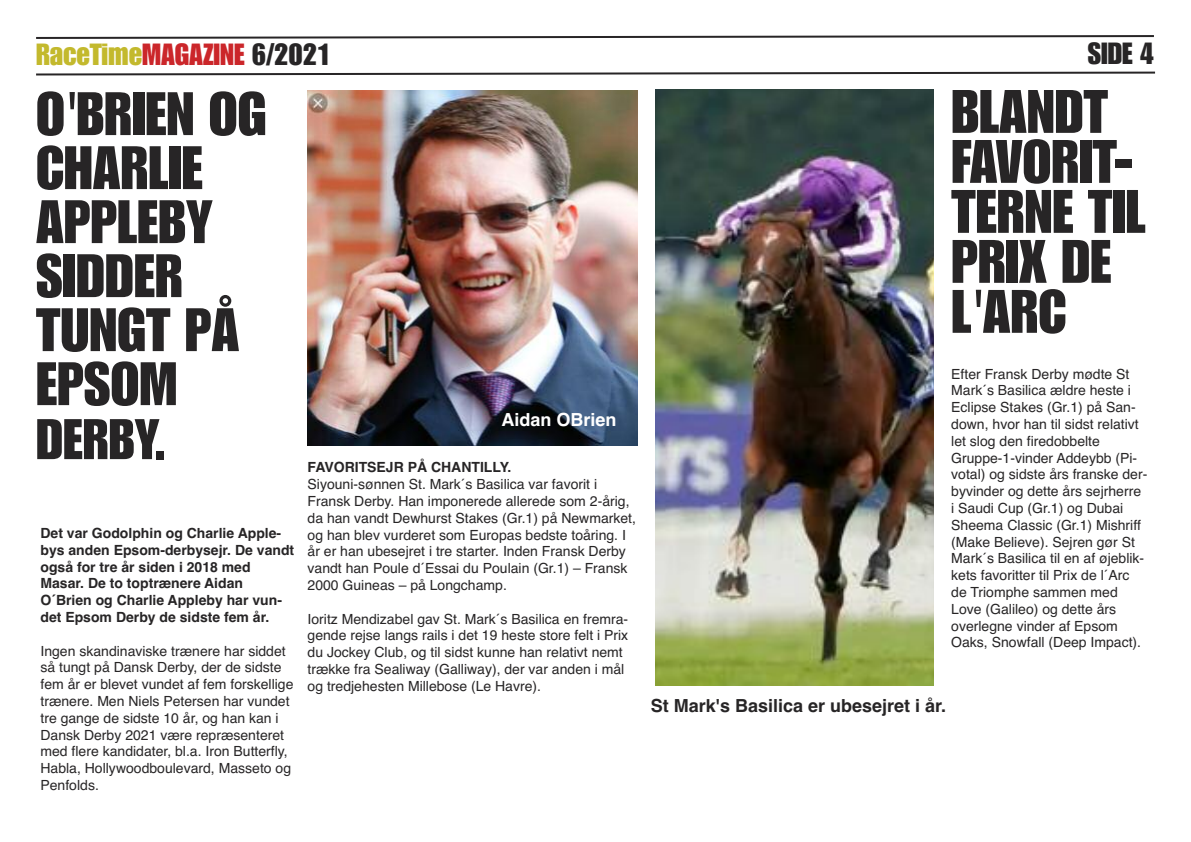
<style>
.page{position:relative;width:1191px;height:842px;background:#fff}
.page>*{position:absolute;margin:0;border:0;box-sizing:border-box;transform-origin:0 0}
.t1{font:60px/54px "Impact";color:#272526}
.t2{font:56px "Impact";color:#272526}
.t3{font:30px "Impact";color:#c3b92d}
.t4{font:30px "Impact";color:#272526}
.t5{font:700 18px "Helvetica";color:#272526}
.t6{font:700 18px "Helvetica";color:#fff}
.t7{font:14px/16.8px "Helvetica";color:#272526}
.t8{font:700 14px/16.8px "Helvetica";color:#272526}
.s1{color:#cb262a}
.s2{color:#272526}
.s3{font-family:"Helvetica"}
</style>
<div class="page">
<img style="left:655px;top:90px;width:279px;height:596px">
<svg style="left:36px;top:35px;width:1118px;height:4px"></svg>
<svg style="left:36px;top:71px;width:1120px;height:5px"></svg>
<img style="left:308px;top:90px;width:330px;height:355px">
<h3 class="t3" style="left:36px;top:44px;width:294px">RaceTime<span class="s1">MAGAZINE</span> <span class="s2">6/2021</span></h3>
<h3 class="t4" style="left:1087px;top:42px;width:68px">SIDE 4</h3>
<h1 class="t1" style="left:36px;top:89px;width:232px">O<span class="s3">'</span>BRIEN OG<br>CHARLIE<br>APPLEBY<br>SIDDER<br>TUNGT PÅ<br>EPSOM</h1>
<h2 class="t2" style="left:36px;top:419px;width:132px">DERBY.</h2>
<h1 class="t1" style="left:951px;top:89px;width:196px;line-height:50px">BLANDT<br>FAVORIT-<br>TERNE TIL<br>PRIX DE<br>L<span class="s3">'</span>ARC</h1>
<p class="t7" style="left:951px;top:365px;width:198px">Efter Fransk Derby mødte St<br>Mark´s Basilica ældre heste i<br>Eclipse Stakes (Gr.1) på San&shy;down, hvor han til sidst relativt let slog den firedobbelte<br>Gruppe-1-vinder Addeybb (Pi&shy;votal) og sidste års franske der&shy;byvinder og dette års sejrherre i Saudi Cup (Gr.1) og Dubai<br>Sheema Classic (Gr.1) Mishriff (Make Believe). Sejren gør St<br>Mark´s Basilica til en af øjeblik&shy;kets favoritter til Prix de l´Arc de Triomphe sammen med<br>Love (Galileo) og dette års overlegne vinder af Epsom<br>Oaks, Snowfall (Deep Impact).</p>
<p class="t6" style="left:501px;top:409px;width:117px">Aidan OBrien</p>
<p class="t8" style="left:307px;top:459px;width:205px">FAVORITSEJR PÅ CHANTILLY.</p>
<p class="t7" style="left:307px;top:476px;width:330px">Siyouni-sønnen St. Mark´s Basilica var favorit i Fransk Derby. Han imponerede allerede som 2-årig, da han vandt Dewhurst Stakes (Gr.1) på Newmarket, og han blev vurderet som Europas bedste toåring. I år er han ubesejret i tre starter. Inden Fransk Derby vandt han Poule d´Essai du Poulain (Gr.1) – Fransk 2000 Guineas – på Longchamp.</p>
<p class="t7" style="left:307px;top:610px;width:322px">Ioritz Mendizabel gav St. Mark´s Basilica en fremra&shy;gende rejse langs rails i det 19 heste store felt i Prix du Jockey Club, og til sidst kunne han relativt nemt trække fra Sealiway (Galliway), der var anden i mål og tredjehesten Millebose (Le Havre).</p>
<p class="t8" style="left:40px;top:525px;width:255px">Det var Godolphin og Charlie Apple&shy;bys anden Epsom-derbysejr. De vandt også for tre år siden i 2018 med Masar. De to toptrænere Aidan O´Brien og Charlie Appleby har vun&shy;det Epsom Derby de sidste fem år.</p>
<p class="t7" style="left:40px;top:642px;width:254px">Ingen skandinaviske trænere har siddet så tungt på Dansk Derby, der de sidste fem år er blevet vundet af fem forskellige trænere. Men Niels Petersen har vundet tre gange de sidste 10 år, og han kan i Dansk Derby 2021 være repræsenteret med flere kandidater, bl.a. Iron Butterfly, Habla, Hollywoodboulevard, Masseto og Penfolds.</p>
<p class="t5" style="left:650px;top:695px;width:297px">St Mark's Basilica er ubesejret i år.</p>
</div>
